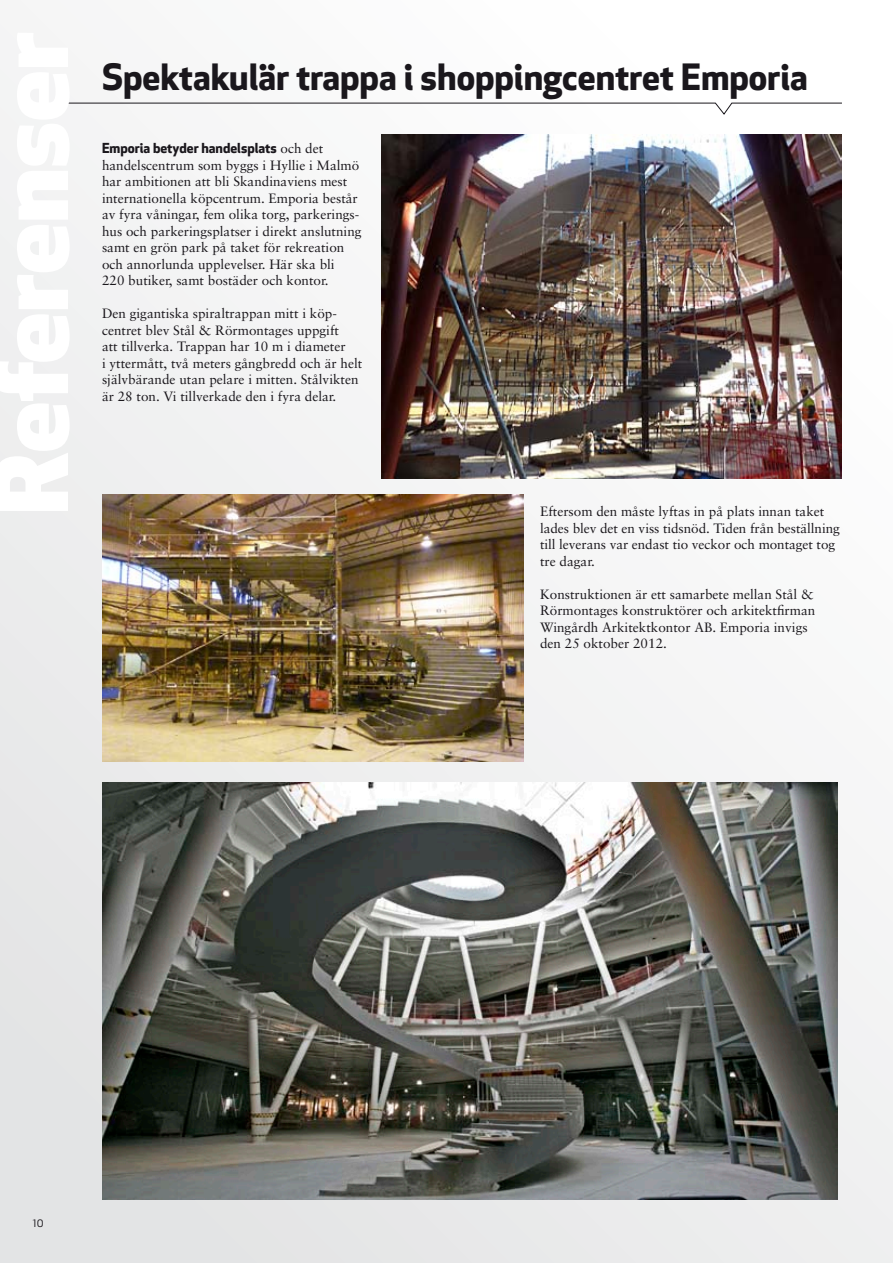
<style>
.page{position:relative;width:893px;height:1263px;background:#fff}
.page>*{position:absolute;margin:0;border:0;box-sizing:border-box;transform-origin:0 0}
.t1{font:700 35.4px "Apex New";color:#1a171c}
.t2{font:13.5px/16.5px "Sabon";color:#1a171c}
.t3{font:700 13.5px "Apex New";color:#1a171c}
.t4{font:12px "Apex New";color:#1a171c}
.s1{font-family:"Sabon";font-weight:400}
</style>
<div class="page">
<div style="left:0;top:0;width:893px;height:1263px;background:linear-gradient(to right,#edeeee,#f9f9f9)"></div>
<svg style="left:62px;top:102px;width:781px;height:14px"></svg>
<img style="left:382px;top:135px;width:459px;height:344px">
<img style="left:102px;top:494px;width:422px;height:268px">
<img style="left:102px;top:783px;width:735px;height:416px">
<h1 class="t1" style="left:102px;top:52px;width:707px">Spektakulär trappa i shoppingcentret Emporia</h1>
<p class="t3" style="left:102px;top:138px;width:223px">Emporia betyder handelsplats <span class="s1">och det</span></p>
<p class="t2" style="left:102px;top:156px;width:261px">handelscentrum som byggs i Hyllie i Malmö har ambitionen att bli Skandinaviens mest internationella köpcentrum. Emporia består av fyra våningar, fem olika torg, parkerings&shy;hus och parkeringsplatser i direkt anslutning samt en grön park på taket för rekreation och annorlunda upplevelser. Här ska bli<br>220 butiker, samt bostäder och kontor.</p>
<p class="t2" style="left:102px;top:305px;width:262px">Den gigantiska spiraltrappan mitt i köp&shy;centret blev Stål &amp; Rörmontages uppgift<br>att tillverka. Trappan har 10 m i diameter<br>i yttermått, två meters gångbredd och är helt självbärande utan pelare i mitten. Stålvikten är 28 ton. Vi tillverkade den i fyra delar.</p>
<p class="t2" style="left:540px;top:503px;width:301px">Eftersom den måste lyftas in på plats innan taket lades blev det en viss tidsnöd. Tiden från beställning till leverans var endast tio veckor och montaget tog tre dagar.</p>
<p class="t2" style="left:540px;top:585px;width:277px">Konstruktionen är ett samarbete mellan Stål &amp; Rörmontages konstruktörer och arkitektfirman Wingårdh Arkitektkontor AB. Emporia invigs den 25 oktober 2012.</p>
<p class="t4" style="left:33px;top:1215px;width:12px">10</p>
</div>
